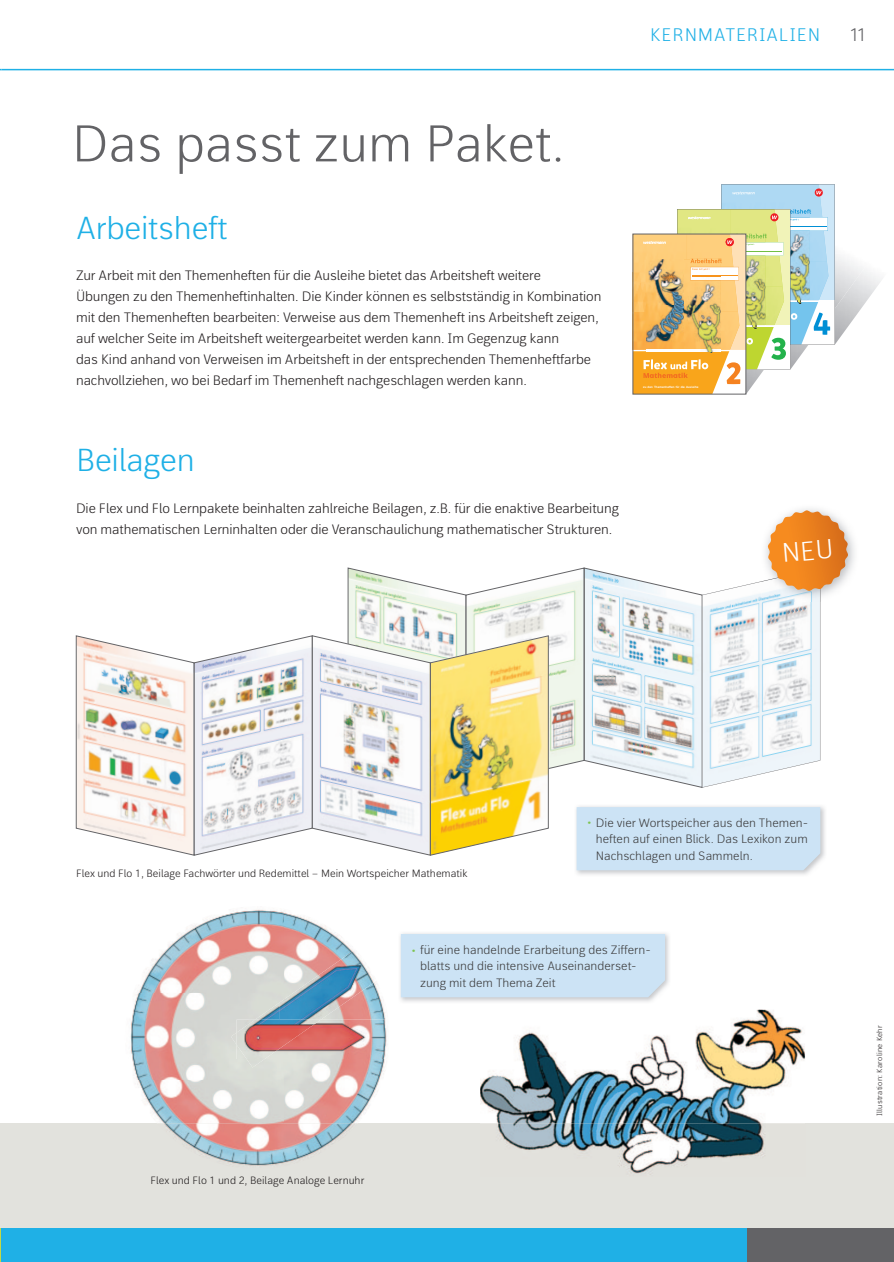
<style>
.page{position:relative;width:894px;height:1262px;background:#fff}
.page>*{position:absolute;margin:0;border:0;box-sizing:border-box;transform-origin:0 0}
.t1{font:300 51px "bs Thomas Sans 1";color:#636366}
.t2{font:300 31.5px "bs Thomas Sans 1";letter-spacing:-.01em;color:#1fb0e6}
.t3{font:300 18px "bs Thomas Sans 1";letter-spacing:.04em;color:#1fb0e6}
.t4{font:300 18px "bs Thomas Sans 1";color:#636366}
.t5{font:300 13.5px/21px "bs Thomas Sans 1";letter-spacing:-.01em;color:#231f20}
.t6{font:300 12px/16.5px "bs Thomas Sans 1";color:#3e3e3f}
.t7{font:300 10.5px "bs Thomas Sans 1";color:#231f20}
.t8{font:300 7.5px "bs Thomas Sans 1";letter-spacing:.03em;color:#231f20}
.t9{font:700 3px "bs Druckschrift Gru 1";letter-spacing:.01em;color:#fff}
.s1{color:#7ec451}
</style>
<div class="page">
<div style="left:0;top:1123px;width:894px;height:107px;background:#e2e2dd"></div>
<hr style="left:0;top:1227px;width:2px;height:34px;background:#c4d944">
<div style="left:2px;top:1227px;width:745px;height:34px;background:#1fb0e6"></div>
<div style="left:747px;top:1227px;width:147px;height:34px;background:#636366"></div>
<img style="left:838px;top:276px;width:44px;height:64px">
<img style="left:838px;top:256px;width:37px;height:52px">
<img style="left:633px;top:184px;width:205px;height:211px">
<div style="left:633px;top:234px;width:113px;height:160px;border:1px solid #636366"></div>
<img style="left:139px;top:909px;width:145px;height:83px">
<img style="left:284px;top:913px;width:102px;height:210px">
<img style="left:130px;top:992px;width:154px;height:87px">
<img style="left:136px;top:1079px;width:148px;height:44px">
<img style="left:164px;top:1123px;width:96px;height:43px">
<img style="left:231px;top:1002px;width:48px;height:65px">
<img style="left:279px;top:949px;width:97px;height:70px">
<img style="left:321px;top:1019px;width:66px;height:39px">
<img style="left:236px;top:1019px;width:85px;height:39px">
<img style="left:480px;top:1009px;width:325px;height:166px">
<img style="left:400px;top:933px;width:269px;height:69px">
<div style="left:401px;top:933px;width:264px;height:64px;background:#cce3f5"></div>
<hr style="left:2px;top:69px;width:892px;height:1px;background:#1fb0e6">
<svg style="left:76px;top:510px;width:772px;height:360px"></svg>
<h3 class="t3" style="left:650px;top:24px;width:172px">KERNMATERIALIEN</h3>
<h3 class="t4" style="left:850px;top:23px;width:17px">11</h3>
<h1 class="t1" style="left:72px;top:112px;width:494px">Das passt zum Paket.</h1>
<h2 class="t2" style="left:76px;top:208px;width:153px">Arbeitsheft</h2>
<p class="t5" style="left:76px;top:266px;width:527px">Zur Arbeit mit den Themenheften für die Ausleihe bietet das Arbeitsheft weitere<br>Übungen zu den Themenheftinhalten. Die Kinder können es selbstständig in Kombination mit den Themenheften bearbeiten: Verweise aus dem Themenheft ins Arbeitsheft zeigen, auf welcher Seite im Arbeitsheft weitergearbeitet werden kann. Im Gegenzug kann<br>das Kind anhand von Verweisen im Arbeitsheft in der entsprechenden Themenheftfarbe nachvollziehen, wo bei Bedarf im Themenheft nachgeschlagen werden kann.</p>
<h2 class="t2" style="left:76px;top:441px;width:120px">Beilagen</h2>
<p class="t5" style="left:76px;top:498px;width:544px">Die Flex und Flo Lernpakete beinhalten zahlreiche Beilagen, z.B. für die enaktive Bearbeitung von mathematischen Lerninhalten oder die Veranschaulichung mathematischer Strukturen.</p>
<p class="t9" style="left:643px;top:385px;width:57px">zu den Themenheften für die Ausleihe</p>
<p class="t7" style="left:76px;top:866px;width:393px">Flex und Flo 1, Beilage Fachwörter und Redemittel – Mein Wortspeicher Mathematik</p>
<p class="t6" style="left:596px;top:815px;width:214px;text-align:justify">Die vier Wortspeicher aus den Themen&shy;heften auf einen Blick. Das Lexikon zum Nach schlagen und Sammeln.</p>
<p class="t6" style="left:420px;top:941px;width:232px;text-indent:-9px"><span class="s1">•</span> für eine handelnde Erarbeitung des Ziffern&shy;blatts und die intensive Auseinanderset&shy;zung mit dem Thema Zeit</p>
<p class="t7" style="left:150px;top:1173px;width:215px">Flex und Flo 1 und 2, Beilage Analoge Lernuhr</p>
<p class="t8" style="left:874px;top:1116px;width:92px;rotate:-90deg">Illustration: Karoline Kehr</p>
</div>
